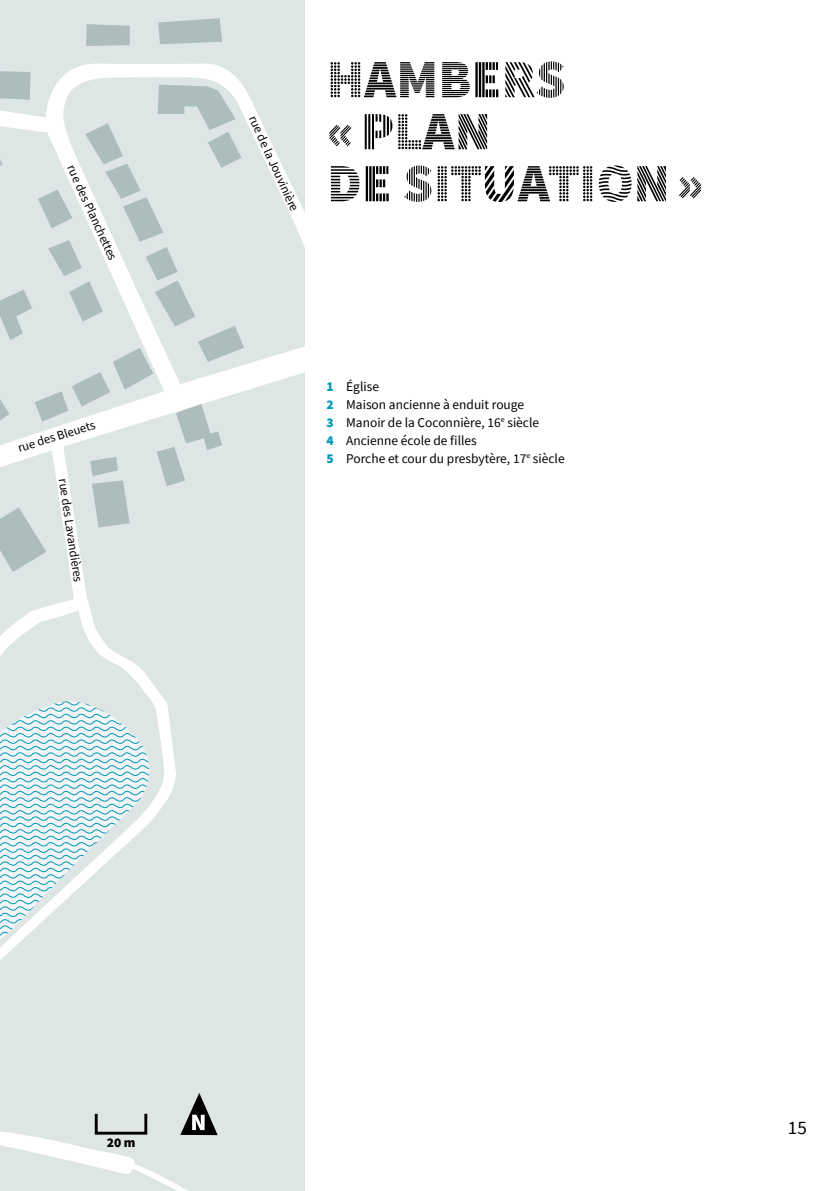
<style>
.page{position:relative;width:840px;height:1191px;background:#fff}
.page>*{position:absolute;margin:0;border:0;box-sizing:border-box;transform-origin:0 0}
.t1{font:900 54px/52px "Source Sans Pro DISPLAYV2";color:#000}
.t2{font:19px "Source Sans Pro";color:#000}
.t3{font:13.4px/18px "Source Sans Pro";color:#000}
.t4{font:900 13.4px "Source Sans Pro";color:#000}
.t5{font:12.6px "Source Sans Pro";color:#000}
.s1{font-weight:900;color:#009ab5}
</style>
<div class="page">
<div style="left:165px;top:384px;width:139px;height:807px;background:#dee6e5"></div>
<svg style="left:244px;top:331px;width:60px;height:53px;fill:#dee6e5"></svg>
<svg style="left:244px;top:0;width:60px;height:331px;background:#e1e8e7"></svg>
<div style="left:0;top:987px;width:149px;height:105px;background:#dee6e5"></div>
<svg style="left:0;top:0;width:244px;height:987px"></svg>
<svg style="left:0;top:1092px;width:285px;height:99px;background:#dbe2e1"></svg>
<div style="left:95px;top:1112px;width:52px;height:22px;border:3px solid #000"></div>
<p class="t5" style="left:79px;top:162px;width:104px;rotate:66deg">rue des Planchettes</p>
<p class="t5" style="left:16px;top:440px;width:82px;rotate:-17deg">rue des Bleuets</p>
<p class="t5" style="left:70px;top:477px;width:106px;rotate:81deg">rue des Lavandières</p>
<p class="t5" style="left:260px;top:113px;width:105px;rotate:66deg">rue de la Jouvinière</p>
<h1 class="t1" style="left:327px;top:55px;width:378px">HAMBERS «PLAN<br>DE SITUATION»</h1>
<p class="t3" style="left:326px;top:377px;width:240px"><span class="s1">1</span> Église<br><span class="s1">2</span> Maison ancienne à enduit rouge<br><span class="s1">3</span> Manoir de la Coconnière, 16<sup>e</sup> siècle<br><span class="s1">4</span> Ancienne école de filles<br><span class="s1">5</span> Porche et cour du presbytère, 17<sup>e</sup> siècle</p>
<p class="t4" style="left:107px;top:1133px;width:30px">20 m</p>
<h2 class="t2" style="left:787px;top:1116px;width:21px">15</h2>
</div>
